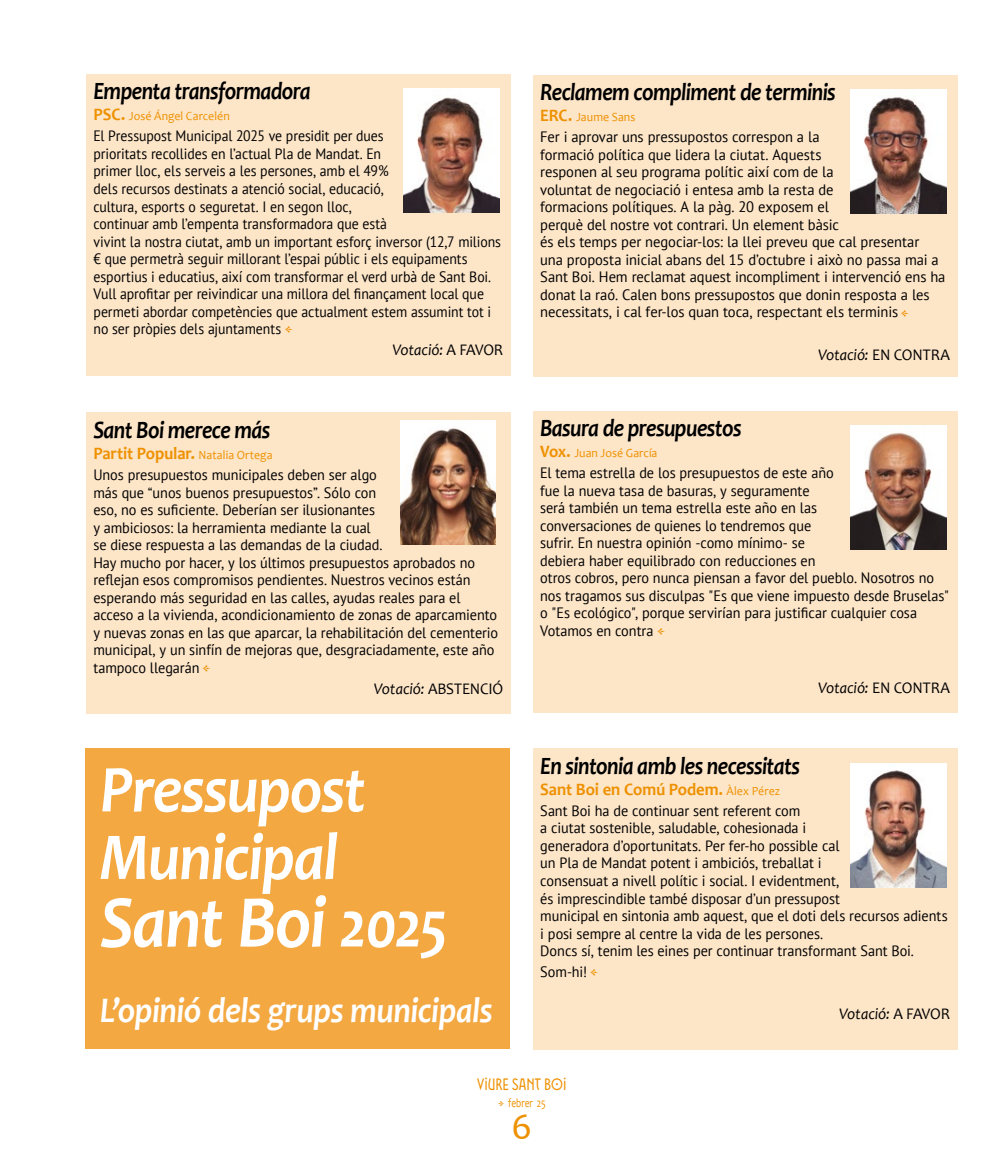
<style>
.page{position:relative;width:993px;height:1170px;background:#fff}
.page>*{position:absolute;margin:0;border:0;box-sizing:border-box;transform-origin:0 0}
.t1{font:italic 700 75px "Candara";letter-spacing:-.02em;color:#fff;scale:.9 1}
.t2{font:italic 700 67.5px/67.5px "Candara";letter-spacing:-.02em;color:#fff;scale:.9 1}
.t3{font:37.5px "Candara";color:#ee9100}
.t4{font:italic 700 36.25px "Candara";letter-spacing:-.01em;color:#fff;scale:.9 1}
.t5{font:italic 700 25px "Candara";letter-spacing:-.025em;color:#000;scale:.86 1}
.t6{font:700 17.5px "Candara";color:#ee9100;scale:.95 1}
.t7{font:italic 16.25px "Candara";letter-spacing:-.005em;color:#000;scale:.95 1}
.t8{font:16.25px "Candara";letter-spacing:-.01em;color:#000;scale:.95 1}
.t9{font:16.25px "Santboiana Sans";color:#ee9100;scale:.9 1}
.t10{font:15px/17.5px "PT Sans";letter-spacing:-.005em;color:#000;scale:.95 1}
.t11{font:15px/17.5px "PT Sans";letter-spacing:-.005em;color:#000;scale:.92 1}
.t12{font:15px/17.5px "PT Sans";letter-spacing:-.005em;color:#000}
.t13{font:12.5px "Candara";letter-spacing:.005em;color:#ee9100;scale:.95 1}
.t14{font:12.5px "Candara";letter-spacing:.005em;color:#ee9100;scale:.75 1}
.s1{font-weight:700;font-size:17.5px}
.s2{color:#ee9100}
.s3{font-style:normal}
.s4{font-weight:400;font-size:12.5px}
.s5{font-style:italic}
.s6{font-size:67.5px}
</style>
<div class="page">
<div style="left:86px;top:748px;width:423px;height:300px;background:#f3a842"></div>
<div style="left:533px;top:411px;width:423px;height:301px;background:#fde5c8"></div>
<img style="left:850px;top:425px;width:95px;height:124px">
<div style="left:86px;top:413px;width:424px;height:301px;background:#fde5c8"></div>
<img style="left:400px;top:420px;width:95px;height:124px">
<div style="left:86px;top:74px;width:424px;height:302px;background:#fde5c8"></div>
<img style="left:404px;top:89px;width:95px;height:124px">
<div style="left:533px;top:748px;width:423px;height:301px;background:#fde5c8"></div>
<img style="left:850px;top:763px;width:95px;height:124px">
<div style="left:533px;top:75px;width:423px;height:301px;background:#fde5c8"></div>
<img style="left:850px;top:90px;width:95px;height:124px">
<h3 class="t5" style="left:93px;top:75px;width:254px">Empenta transformadora</h3>
<p class="t13" style="left:93px;top:108px;width:145px"><span class="s1">PSC.</span> José Ángel Carcelén</p>
<p class="t11" style="left:93px;top:127px;width:444px">El Pressupost Municipal 2025 ve presidit per dues<br>prioritats recollides en l’actual Pla de Mandat. En<br>primer lloc, els serveis a les persones, amb el 49%<br>dels recursos destinats a atenció social, educació,<br>cultura, esports o seguretat. I en segon lloc,<br>continuar amb l’empenta transformadora que està<br>vivint la nostra ciutat, amb un important esforç inversor (12,7 milions € que permetrà seguir millorant l’espai públic i els equipaments esportius i educatius, així com transformar el verd urbà de Sant Boi.<br>Vull aprofitar per reivindicar una millora del finançament local que permeti abordar competències que actualment estem assumint tot i no ser pròpies dels ajuntaments <span class="s2">■</span></p>
<p class="t7" style="left:392px;top:339px;width:118px">Votació: <span class="s3">A FAVOR</span></p>
<h3 class="t5" style="left:93px;top:414px;width:207px">Sant Boi merece más</h3>
<p class="t6" style="left:93px;top:442px;width:190px">Partit Popular. <span class="s4">Natalia Ortega</span></p>
<p class="t10" style="left:93px;top:465px;width:427px">Unos presupuestos municipales deben ser algo<br>más que “unos buenos presupuestos”. Sólo con<br>eso, no es suficiente. Deberían ser ilusionantes<br>y ambiciosos: la herramienta mediante la cual<br>se diese respuesta a las demandas de la ciudad.<br>Hay mucho por hacer, y los últimos presupuestos aprobados no reflejan esos compromisos pendientes. Nuestros vecinos están esperando más seguridad en las calles, ayudas reales para el acceso a la vivienda, acondicionamiento de zonas de aparcamiento y nuevas zonas en las que aparcar, la rehabilitación del cementerio municipal, y un sinfín de mejoras que, desgraciadamente, este año tampoco llegarán <span class="s2">■</span></p>
<p class="t8" style="left:374px;top:678px;width:137px"><span class="s5">Votació:</span> ABSTENCIÓ</p>
<h2 class="t2" style="left:100px;top:754px;width:297px">Pressupost<br>Municipal</h2>
<h1 class="t1" style="left:100px;top:874px;width:388px">Sant Boi <span class="s6">2025</span></h1>
<h3 class="t4" style="left:100px;top:986px;width:438px">L’opinió dels grups municipals</h3>
<h3 class="t5" style="left:540px;top:76px;width:345px">Reclamem compliment de terminis</h3>
<p class="t13" style="left:540px;top:109px;width:102px"><span class="s1">ERC.</span> Jaume Sans</p>
<p class="t12" style="left:540px;top:128px;width:407px">Fer i aprovar uns pressupostos correspon a la<br>formació política que lidera la ciutat. Aquests<br>responen al seu programa polític així com de la<br>voluntat de negociació i entesa amb la resta de<br>formacions polítiques. A la pàg. 20 exposem el<br>perquè del nostre vot contrari. Un element bàsic<br>és els temps per negociar-los: la llei preveu que cal presentar una proposta inicial abans del 15 d’octubre i això no passa mai a Sant Boi. Hem reclamat aquest incompliment i intervenció ens ha donat la raó. Calen bons pressupostos que donin resposta a les necessitats, i cal fer-los quan toca, respectant els terminis <span class="s2">■</span></p>
<p class="t7" style="left:817px;top:344px;width:140px">Votació: <span class="s3">EN CONTRA</span></p>
<h3 class="t5" style="left:540px;top:412px;width:235px">Basura de presupuestos</h3>
<p class="t13" style="left:540px;top:445px;width:125px"><span class="s1">Vox.</span> Juan José García</p>
<p class="t10" style="left:540px;top:464px;width:431px">El tema estrella de los presupuestos de este año<br>fue la nueva tasa de basuras, y seguramente<br>será también un tema estrella este año en las<br>conversaciones de quienes lo tendremos que<br>sufrir. En nuestra opinión -como mínimo- se<br>debiera haber equilibrado con reducciones en<br>otros cobros, pero nunca piensan a favor del pueblo. Nosotros no nos tragamos sus disculpas "Es que viene impuesto desde Bruselas" o "Es ecológico", porque servirían para justificar cualquier cosa Votamos en contra <span class="s2">■</span></p>
<p class="t7" style="left:817px;top:677px;width:140px">Votació: <span class="s3">EN CONTRA</span></p>
<h3 class="t5" style="left:540px;top:750px;width:303px">En sintonia amb les necessitats</h3>
<p class="t6" style="left:540px;top:778px;width:254px">Sant Boi en Comú Podem. <span class="s4">Àlex Pérez</span></p>
<p class="t10" style="left:540px;top:801px;width:430px">Sant Boi ha de continuar sent referent com<br>a ciutat sostenible, saludable, cohesionada i<br>generadora d’oportunitats. Per fer-ho possible cal<br>un Pla de Mandat potent i ambiciós, treballat i<br>consensuat a nivell polític i social. I evidentment,<br>és imprescindible també disposar d’un pressupost<br>municipal en sintonia amb aquest, que el doti dels recursos adients i posi sempre al centre la vida de les persones.<br>Doncs sí, tenim les eines per continuar transformant Sant Boi.</p>
<p class="t10" style="left:540px;top:962px;width:62px">Som-hi! <span class="s2">■</span></p>
<p class="t7" style="left:839px;top:1003px;width:118px">Votació: <span class="s3">A FAVOR</span></p>
<p class="t9" style="left:477px;top:1074px;width:101px">VIURE SANT BOI</p>
<p class="t14" style="left:508px;top:1094px;width:52px">febrer 25</p>
<h3 class="t3" style="left:511px;top:1103px;width:22px">6</h3>
</div>
